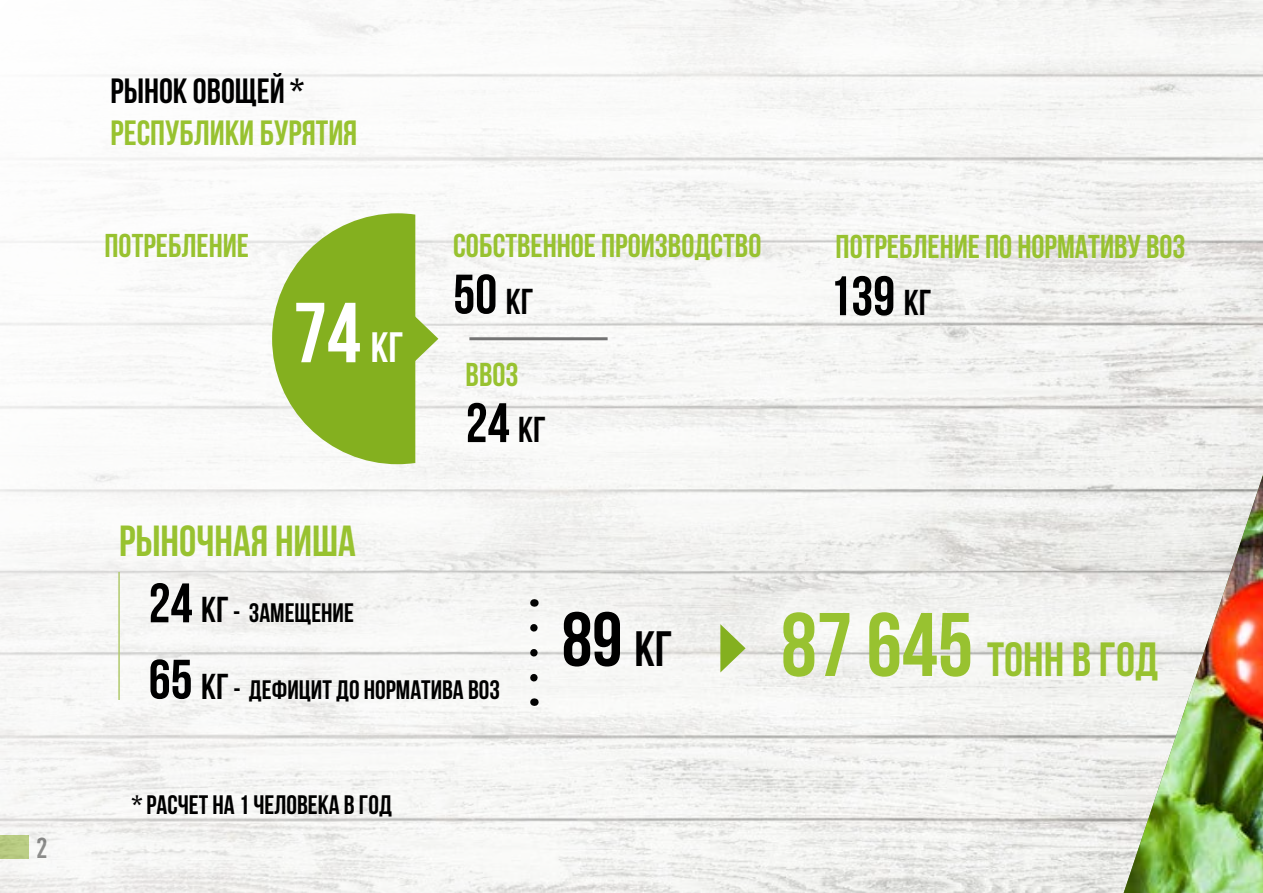
<style>
.page{position:relative;width:1263px;height:893px;background:#fff}
.page>*{position:absolute;margin:0;border:0;box-sizing:border-box;transform-origin:0 0}
.t1{font:700 84.9px "Bebas Neue";color:#fff}
.t2{font:700 76.65px "Bebas Neue";color:#000}
.t3{font:700 55.5px "Bebas Neue";color:#000}
.t4{font:700 48px "Bebas Neue";color:#98c230}
.t5{font:700 43.5px "Bebas Neue";color:#98c230}
.t6{font:700 35.1px "Bebas Neue";color:#98c230}
.t7{font:700 35.1px "Bebas Neue";color:#000}
.t8{font:700 33px "Bebas Neue";color:#98c230}
.t9{font:700 condensed 28.5px "DIN Pro";color:#737373}
.t10{font:700 26.7px "Bebas Neue";color:#000}
.s1{font-size:42.45px}
.s2{font-size:36px}
.s3{font-size:55.5px}
.s4{font-size:49.65px}
.s5{font-size:90px}
</style>
<div class="page">
<img style="left:0;top:0;width:1263px;height:893px">
<hr style="left:469px;top:337px;width:139px;height:3px;background:#737373">
<svg style="left:530px;top:628px;width:8px;height:62px"></svg>
<svg style="left:272px;top:213px;width:166px;height:251px"></svg>
<svg style="left:720px;top:624px;width:25px;height:48px"></svg>
<hr style="left:118px;top:572px;width:2px;height:128px;background:#b0c96b">
<img style="left:1124px;top:475px;width:139px;height:418px">
<p class="t9" style="left:36px;top:826px;width:13px">2</p>
<p class="t7" style="left:111px;top:71px;width:195px">РЫНОК овощей *</p>
<p class="t6" style="left:111px;top:113px;width:248px">РеспубликИ Бурятия</p>
<p class="t8" style="left:105px;top:227px;width:146px">ПОТРЕБЛЕНИЕ</p>
<p class="t8" style="left:453px;top:227px;width:310px">СОБСТВЕННОЕ ПРОИЗВОДСТВО</p>
<p class="t8" style="left:836px;top:229px;width:351px">ПОТРЕБЛЕНИЕ по НОРМАТИВУ ВОЗ</p>
<p class="t1" style="left:293px;top:286px;width:112px">74 <span class="s1">кг</span></p>
<p class="t5" style="left:119px;top:517px;width:238px">РЫНОЧНАЯ НИША</p>
<p class="t3" style="left:453px;top:264px;width:82px">50 <span class="s2">кг</span></p>
<p class="t3" style="left:829px;top:266px;width:104px">139 <span class="s2">кг</span></p>
<p class="t8" style="left:466px;top:356px;width:54px">ВВОЗ</p>
<p class="t3" style="left:466px;top:392px;width:82px">24 <span class="s2">кг</span></p>
<p class="t10" style="left:149px;top:598px;width:207px"><span class="s3">24</span> <span class="s2">кг</span> - замещение</p>
<p class="t10" style="left:149px;top:675px;width:353px"><span class="s3">65</span> <span class="s2">кг</span> - дефицит до нормативА ВОЗ</p>
<p class="t10" style="left:132px;top:790px;width:262px">* РАСЧЕТ на 1 человека в год</p>
<p class="t2" style="left:562px;top:597px;width:113px">89 <span class="s4">кг</span></p>
<p class="t4" style="left:781px;top:633px;width:379px"><span class="s5">87 645</span> тонн в год</p>
</div>
